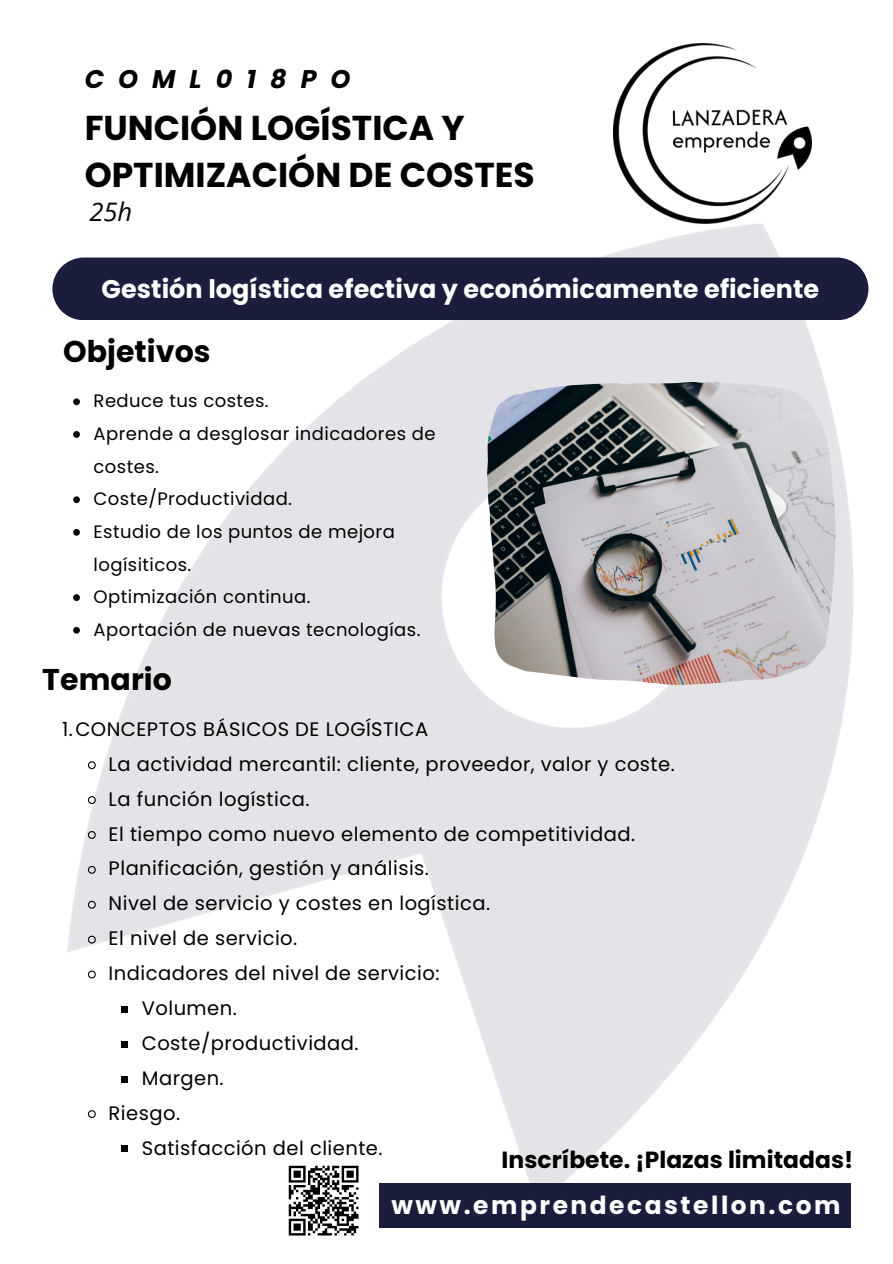
<style>
.page{position:relative;width:893px;height:1264px;background:#fff}
.page>*{position:absolute;margin:0;border:0;box-sizing:border-box;transform-origin:0 0}
.t1{font:700 34.5px/47.2px "Poppins";color:#000}
.t2{font:700 30px "Poppins";letter-spacing:.005em;color:#000}
.t3{font:700 25.5px "Poppins";letter-spacing:.005em;color:#fff}
.t4{font:italic 700 25.5px "Poppins";letter-spacing:.55em;color:#000}
.t5{font:italic 25.5px "Open Sans";color:#000}
.t6{font:700 24.9px "Poppins";letter-spacing:.1em;color:#fff}
.t7{font:700 23.4px "Poppins";letter-spacing:.005em;color:#000}
.t8{font:19.5px "Poppins";letter-spacing:.025em;color:#000}
.t9{font:18px/32.7px "Poppins";letter-spacing:.025em;color:#000}
</style>
<div class="page">
<img style="left:67px;top:223px;width:786px;height:981px">
<img style="left:613px;top:43px;width:198px;height:180px">
<div style="left:52px;top:257px;width:816px;height:63px;background:#1a1d3c"></div>
<img style="left:487px;top:381px;width:348px;height:303px">
<svg style="left:87px;top:760px;width:10px;height:10px"></svg>
<svg style="left:87px;top:795px;width:10px;height:9px"></svg>
<svg style="left:87px;top:830px;width:10px;height:9px"></svg>
<svg style="left:87px;top:865px;width:10px;height:9px"></svg>
<svg style="left:87px;top:900px;width:10px;height:9px"></svg>
<svg style="left:87px;top:934px;width:10px;height:10px"></svg>
<svg style="left:87px;top:969px;width:10px;height:10px"></svg>
<div style="left:121px;top:1006px;width:7px;height:6px;background:#000"></div>
<div style="left:121px;top:1040px;width:7px;height:7px;background:#000"></div>
<div style="left:121px;top:1075px;width:7px;height:7px;background:#000"></div>
<svg style="left:87px;top:1109px;width:10px;height:9px"></svg>
<div style="left:121px;top:1145px;width:7px;height:7px;background:#000"></div>
<div style="left:284px;top:1160px;width:79px;height:80px;background:#fff"></div>
<svg style="left:288px;top:1165px;width:71px;height:71px"></svg>
<div style="left:379px;top:1183px;width:471px;height:45px;background:#1a1d3c"></div>
<svg style="left:73px;top:398px;width:7px;height:7px"></svg>
<svg style="left:73px;top:431px;width:7px;height:7px"></svg>
<svg style="left:73px;top:496px;width:7px;height:7px"></svg>
<svg style="left:73px;top:529px;width:7px;height:6px"></svg>
<svg style="left:73px;top:594px;width:7px;height:7px"></svg>
<svg style="left:73px;top:627px;width:7px;height:6px"></svg>
<p class="t4" style="left:85px;top:61px;width:267px">COML018PO</p>
<p class="t1" style="left:85px;top:104px;width:451px">FUNCIÓN LOGÍSTICA Y<br>OPTIMIZACIÓN DE COSTES</p>
<p class="t5" style="left:89px;top:193px;width:44px">25h</p>
<h3 class="t3" style="left:102px;top:271px;width:719px">Gestión logística efectiva y económicamente eficiente</h3>
<p class="t2" style="left:63px;top:331px;width:149px">Objetivos</p>
<p class="t9" style="left:94px;top:385px;width:177px">Reduce tus costes.</p>
<p class="t9" style="left:94px;top:417px;width:343px">Aprende a desglosar indicadores de costes.</p>
<p class="t9" style="left:94px;top:482px;width:200px">Coste/Productividad.</p>
<p class="t9" style="left:94px;top:515px;width:303px">Estudio de los puntos de mejora logísiticos.</p>
<p class="t9" style="left:94px;top:580px;width:218px">Optimización continua.</p>
<p class="t9" style="left:94px;top:613px;width:328px">Aportación de nuevas tecnologías.</p>
<p class="t2" style="left:42px;top:658px;width:131px">Temario</p>
<p class="t8" style="left:62px;top:715px;width:367px">1.CONCEPTOS BÁSICOS DE LOGÍSTICA</p>
<p class="t8" style="left:109px;top:750px;width:567px">La actividad mercantil: cliente, proveedor, valor y coste.</p>
<h4 class="t8" style="left:109px;top:785px;width:202px">La función logística.</h4>
<h4 class="t8" style="left:109px;top:820px;width:528px">El tiempo como nuevo elemento de competitividad.</h4>
<h2 class="t8" style="left:109px;top:855px;width:322px">Planificación, gestión y análisis.</h2>
<p class="t8" style="left:109px;top:889px;width:383px">Nivel de servicio y costes en logística.</p>
<p class="t8" style="left:109px;top:924px;width:190px">El nivel de servicio.</p>
<p class="t8" style="left:109px;top:959px;width:332px">Indicadores del nivel de servicio:</p>
<p class="t8" style="left:142px;top:994px;width:96px">Volumen.</p>
<p class="t8" style="left:142px;top:1029px;width:218px">Coste/productividad.</p>
<p class="t8" style="left:142px;top:1064px;width:83px">Margen.</p>
<h2 class="t8" style="left:109px;top:1099px;width:73px">Riesgo.</h2>
<p class="t8" style="left:142px;top:1134px;width:242px">Satisfacción del cliente.</p>
<h5 class="t7" style="left:501px;top:1143px;width:353px">Inscríbete. ¡Plazas limitadas!</h5>
<p class="t6" style="left:391px;top:1187px;width:450px">www.emprendecastellon.com</p>
</div>
